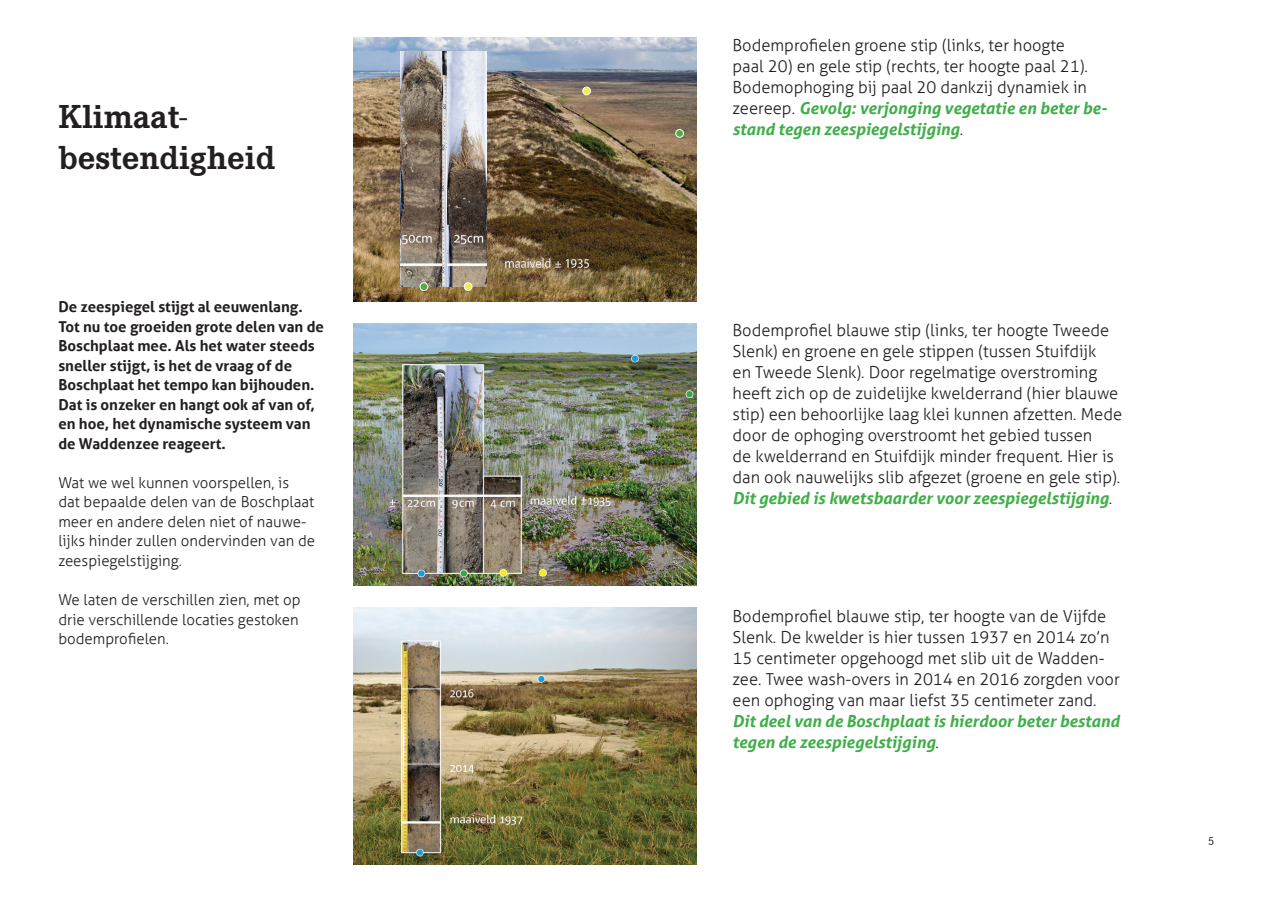
<style>
.page{position:relative;width:1275px;height:907px;background:#fff}
.page>*{position:absolute;margin:0;border:0;box-sizing:border-box;transform-origin:0 0}
.t1{font:700 34.5px/41.4px "Corporate E Pro";color:#231f20}
.t2{font:300 16.5px/21px "Aller";color:#231f20}
.t3{font:italic 700 16.5px/21px "Aller";color:#40ae49}
.t4{font:700 15px/19.5px "Aller";color:#231f20}
.t5{font:300 15px/19.5px "Aller";color:#231f20}
.t6{font:12px "Corporate E Pro";color:#231f20}
.s1{font-weight:700;font-style:italic;color:#40ae49}
.s2{font-weight:300;font-style:normal;color:#231f20}
</style>
<div class="page">
<img style="left:353px;top:323px;width:343px;height:263px">
<img style="left:353px;top:608px;width:343px;height:257px">
<img style="left:353px;top:37px;width:343px;height:264px">
<div style="left:582px;top:87px;width:8px;height:8px;background:#f4ec54;border-radius:50%"></div>
<div style="left:582px;top:87px;width:9px;height:8px;border:1px solid #fff;border-radius:50%"></div>
<div style="left:675px;top:129px;width:8px;height:8px;background:#4ead47;border-radius:50%"></div>
<div style="left:675px;top:129px;width:8px;height:9px;border:1px solid #fff;border-radius:50%"></div>
<img style="left:400px;top:51px;width:86px;height:236px">
<div style="left:420px;top:283px;width:7px;height:7px;background:#4ead47;border-radius:50%"></div>
<div style="left:419px;top:282px;width:9px;height:9px;border:1px solid #fff;border-radius:50%"></div>
<div style="left:464px;top:283px;width:8px;height:7px;background:#f4ec54;border-radius:50%"></div>
<div style="left:464px;top:282px;width:8px;height:9px;border:1px solid #fff;border-radius:50%"></div>
<img style="left:505px;top:259px;width:83px;height:9px">
<h1 class="t1" style="left:58px;top:94px;width:218px">Klimaat&shy;bestendigheid</h1>
<p class="t4" style="left:58px;top:297px;width:267px">De zeespiegel stijgt al eeuwenlang.<br>Tot nu toe groeiden grote delen van de Boschplaat mee. Als het water steeds sneller stijgt, is het de vraag of de Boschplaat het tempo kan bijhouden.<br>Dat is onzeker en hangt ook af van of, en hoe, het dynamische systeem van de Waddenzee reageert.</p>
<p class="t5" style="left:58px;top:473px;width:258px">Wat we wel kunnen voorspellen, is<br>dat bepaalde delen van de Boschplaat meer en andere delen niet of nauwe&shy;lijks hinder zullen ondervinden van de zeespiegelstijging.</p>
<p class="t5" style="left:58px;top:590px;width:244px">We laten de verschillen zien, met op drie verschillende locaties gestoken bodemprofielen.</p>
<p class="t2" style="left:732px;top:35px;width:375px">Bodemprofielen groene stip (links, ter hoogte<br>paal 20) en gele stip (rechts, ter hoogte paal 21).<br>Bodemophoging bij paal 20 dankzij dynamiek in zeereep. <span class="s1">Gevolg: verjonging vegetatie en beter be&shy;stand tegen zeespiegelstijging</span>.</p>
<p class="t2" style="left:732px;top:319px;width:391px">Bodemprofiel blauwe stip (links, ter hoogte Tweede Slenk) en groene en gele stippen (tussen Stuifdijk<br>en Tweede Slenk). Door regelmatige overstroming heeft zich op de zuidelijke kwelderrand (hier blauwe stip) een behoorlijke laag klei kunnen afzetten. Mede door de ophoging overstroomt het gebied tussen<br>de kwelderrand en Stuifdijk minder frequent. Hier is dan ook nauwelijks slib afgezet (groene en gele stip).<br><span class="s1">Dit gebied is kwetsbaarder voor zeespiegelstijging</span>.</p>
<p class="t2" style="left:732px;top:605px;width:389px">Bodemprofiel blauwe stip, ter hoogte van de Vijfde Slenk. De kwelder is hier tussen 1937 en 2014 zo’n 15 centimeter opgehoogd met slib uit de Wadden&shy;zee. Twee wash-overs in 2014 en 2016 zorgden voor een ophoging van maar liefst 35 centimeter zand.</p>
<p class="t3" style="left:732px;top:710px;width:388px">Dit deel van de Boschplaat is hierdoor beter bestand tegen de zeespiegelstijging<span class="s2">.</span></p>
<p class="t6" style="left:1207px;top:833px;width:8px">5</p>
</div>
